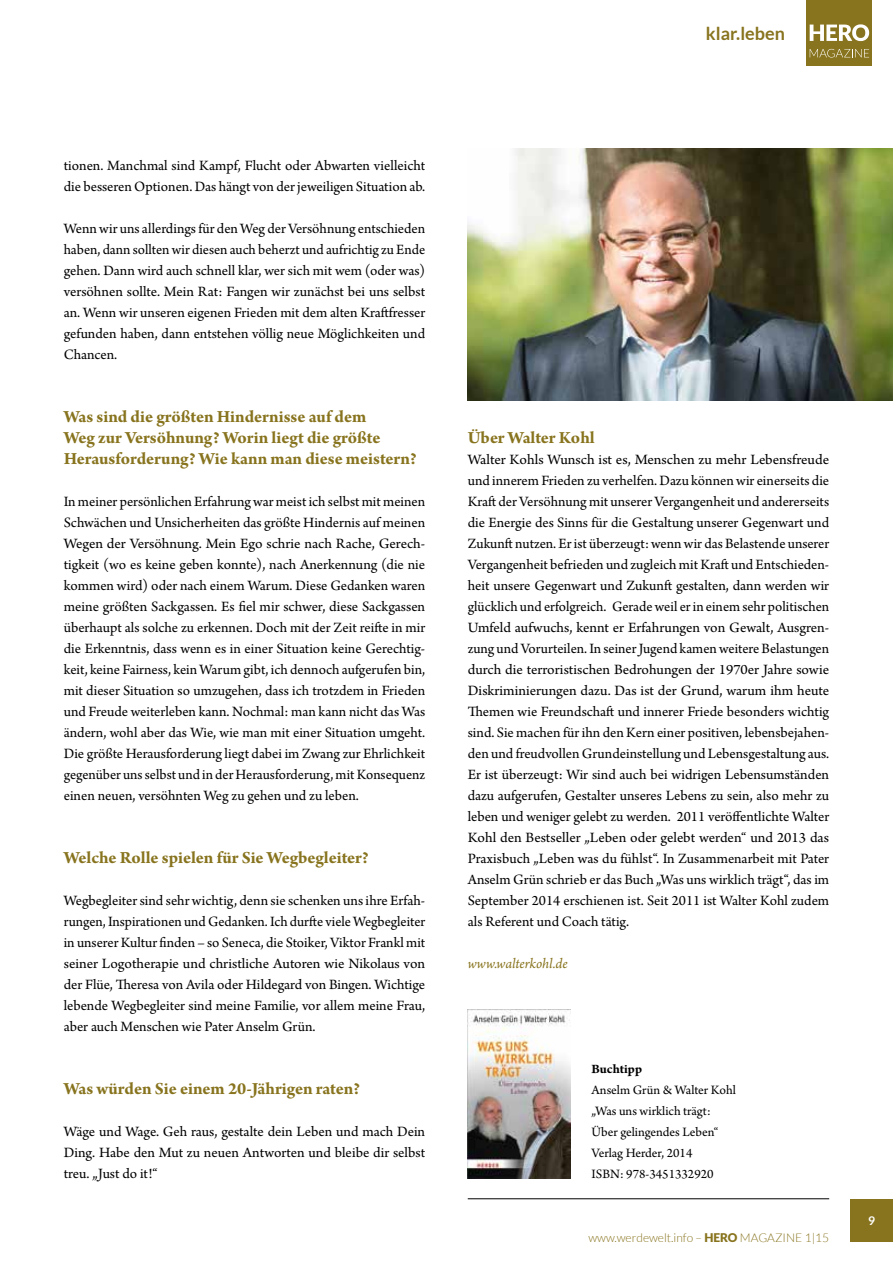
<style>
.page{position:relative;width:893px;height:1263px;background:#fff}
.page>*{position:absolute;margin:0;border:0;box-sizing:border-box;transform-origin:0 0}
.t1{font:700 18px/21px "Arno Pro";letter-spacing:-.005em;color:#88741e}
.t2{font:700 18px "Lato";color:#88741e}
.t3{font:15px/21px "Arno Pro";color:#000;text-align:justify}
.t4{font:italic 15px "Arno Pro";letter-spacing:-.005em;color:#88741e}
.t5{font:13.5px/21px "Arno Pro";color:#000}
.t6{font:700 13.5px "Arno Pro";color:#000}
.t7{font:300 12px "Lato";color:#88741e}
.t8{font:700 12px "Lato";color:#fff}
.s1{font-weight:900}
</style>
<div class="page">
<img style="left:468px;top:149px;width:425px;height:252px">
<hr style="left:468px;top:1198px;width:361px;height:1px;background:#000">
<img style="left:468px;top:1010px;width:102px;height:168px">
<div style="left:850px;top:1199px;width:43px;height:43px;background:#88741e"></div>
<div style="left:806px;top:0;width:66px;height:65px;background:#88741e"></div>
<svg style="left:810px;top:24px;width:59px;height:17px"></svg>
<svg style="left:810px;top:49px;width:59px;height:9px"></svg>
<p class="t2" style="left:706px;top:23px;width:80px">klar.leben</p>
<p class="t3" style="left:64px;top:156px;width:363px">tionen. Manchmal sind Kampf, Flucht oder Abwarten vielleicht die besseren Optionen. Das hängt von der jeweiligen Situation ab.</p>
<p class="t3" style="left:64px;top:219px;width:363px">Wenn wir uns allerdings für den Weg der Versöhnung entschieden haben, dann sollten wir diesen auch beherzt und aufrichtig zu Ende gehen. Dann wird auch schnell klar, wer sich mit wem (oder was) versöhnen sollte. Mein Rat: Fangen wir zunächst bei uns selbst an. Wenn wir unseren eigenen Frieden mit dem alten Kraftfresser gefunden haben, dann entstehen völlig neue Möglichkeiten und Chancen.</p>
<p class="t1" style="left:64px;top:407px;width:355px">Was sind die größten Hindernisse auf dem<br>Weg zur Versöhnung? Worin liegt die größte<br>Herausforderung? Wie kann man diese meistern?</p>
<p class="t3" style="left:64px;top:492px;width:363px">In meiner persönlichen Erfahrung war meist ich selbst mit meinen Schwächen und Unsicherheiten das größte Hindernis auf meinen Wegen der Versöhnung. Mein Ego schrie nach Rache, Gerech&shy;tigkeit (wo es keine geben konnte), nach Anerkennung (die nie kommen wird) oder nach einem Warum. Diese Gedanken waren meine größten Sackgassen. Es fiel mir schwer, diese Sackgassen überhaupt als solche zu erkennen. Doch mit der Zeit reifte in mir die Erkenntnis, dass wenn es in einer Situation keine Gerechtig&shy;keit, keine Fairness, kein Warum gibt, ich dennoch aufgerufen bin, mit dieser Situation so umzugehen, dass ich trotzdem in Frieden und Freude weiterleben kann. Nochmal: man kann nicht das Was ändern, wohl aber das Wie, wie man mit einer Situation umgeht.<br>Die größte Herausforderung liegt dabei im Zwang zur Ehrlichkeit gegenüber uns selbst und in der Herausforderung, mit Konsequenz einen neuen, versöhnten Weg zu gehen und zu leben.</p>
<p class="t1" style="left:64px;top:848px;width:307px">Welche Rolle spielen für Sie Wegbegleiter?</p>
<p class="t3" style="left:64px;top:891px;width:363px">Wegbegleiter sind sehr wichtig, denn sie schenken uns ihre Erfah&shy;rungen, Inspirationen und Gedanken. Ich durfte viele Wegbegleiter in unserer Kultur finden – so Seneca, die Stoiker, Viktor Frankl mit seiner Logotherapie und christliche Autoren wie Nikolaus von der Flüe, Theresa von Avila oder Hildegard von Bingen. Wichtige lebende Wegbegleiter sind meine Familie, vor allem meine Frau, aber auch Menschen wie Pater Anselm Grün.</p>
<p class="t1" style="left:64px;top:1079px;width:298px">Was würden Sie einem 20-Jährigen raten?</p>
<p class="t3" style="left:64px;top:1122px;width:363px">Wäge und Wage. Geh raus, gestalte dein Leben und mach Dein Ding. Habe den Mut zu neuen Antworten und bleibe dir selbst treu. „Just do it!“</p>
<p class="t1" style="left:468px;top:428px;width:129px">Über Walter Kohl</p>
<p class="t3" style="left:468px;top:450px;width:363px">Walter Kohls Wunsch ist es, Menschen zu mehr Lebensfreude und innerem Frieden zu verhelfen. Dazu können wir einerseits die Kraft der Versöhnung mit unserer Vergangenheit und andererseits die Energie des Sinns für die Gestaltung unserer Gegenwart und Zukunft nutzen. Er ist überzeugt: wenn wir das Belastende unserer Vergangenheit befrieden und zugleich mit Kraft und Entschieden&shy;heit unsere Gegenwart und Zukunft gestalten, dann werden wir glücklich und erfolgreich.   Gerade weil er in einem sehr politischen Umfeld aufwuchs, kennt er Erfahrungen von Gewalt, Ausgren&shy;zung und Vorurteilen. In seiner Jugend kamen weitere Belastungen durch die terroristischen Bedrohungen der 1970er Jahre sowie Diskriminierungen dazu. Das ist der Grund, warum ihm heute Themen wie Freundschaft und innerer Friede besonders wichtig sind. Sie machen für ihn den Kern einer positiven, lebensbejahen&shy;den und freudvollen Grundeinstellung und Lebensgestaltung aus.<br>Er ist überzeugt: Wir sind auch bei widrigen Lebensumständen dazu aufgerufen, Gestalter unseres Lebens zu sein, also mehr zu leben und weniger gelebt zu werden.   2011 veröffentlichte Walter Kohl den Bestseller „Leben oder gelebt werden“ und 2013 das Praxisbuch „Leben was du fühlst“. In Zusammenarbeit mit Pater Anselm Grün schrieb er das Buch „Was uns wirklich trägt“, das im September 2014 erschienen ist. Seit 2011 ist Walter Kohl zudem als Referent und Coach tätig.</p>
<p class="t4" style="left:468px;top:955px;width:101px">www.walterkohl.de</p>
<p class="t6" style="left:592px;top:1061px;width:52px">Buchtipp</p>
<p class="t5" style="left:592px;top:1080px;width:146px">Anselm Grün &amp; Walter Kohl „Was uns wirklich trägt:<br>Über gelingendes Leben“<br>Verlag Herder, 2014<br>ISBN: 978-3451332920</p>
<p class="t7" style="left:588px;top:1231px;width:242px">www.werdewelt.info – <span class="s1">HERO</span> MAGAZINE 1|15</p>
<p class="t8" style="left:868px;top:1214px;width:8px">9</p>
</div>
